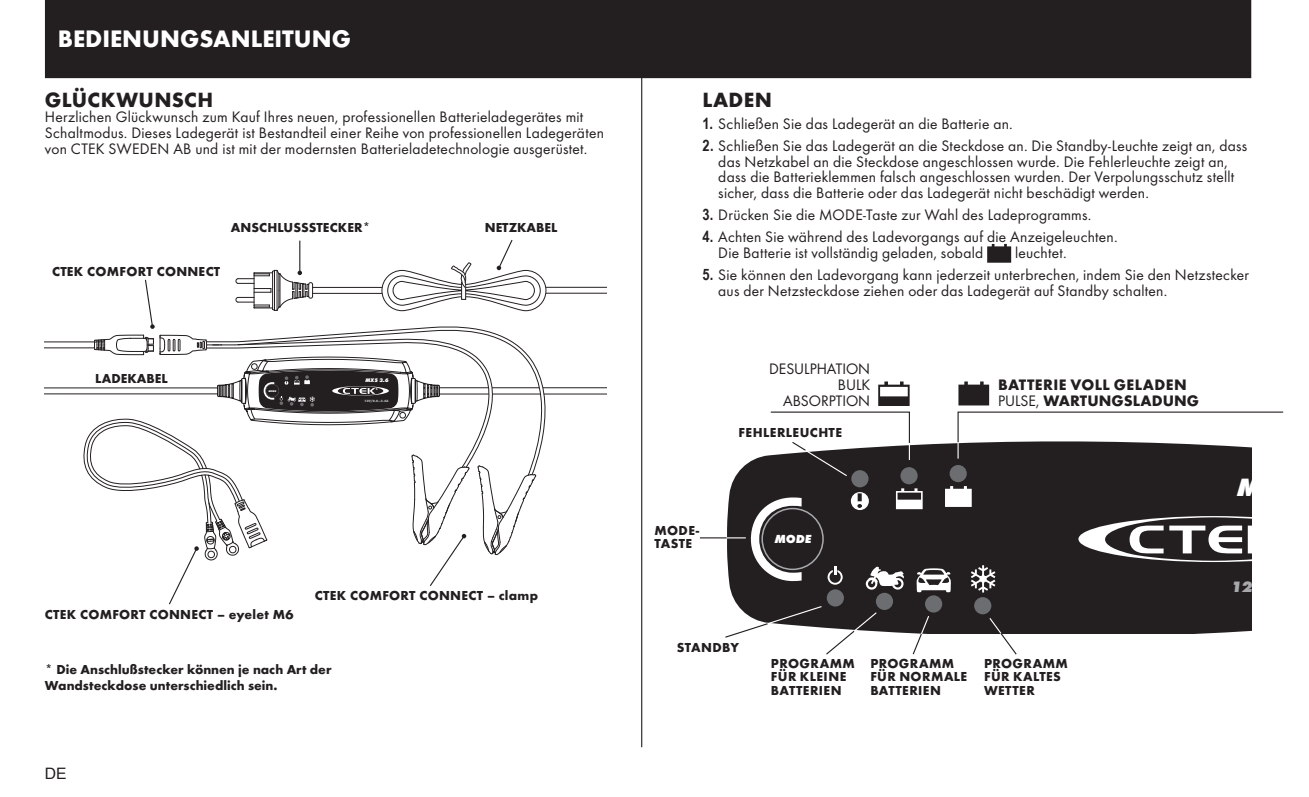
<style>
.page{position:relative;width:1309px;height:797px;background:#fff}
.page>*{position:absolute;margin:0;border:0;box-sizing:border-box;transform-origin:0 0}
.t1{font:700 24.75px "Futura";color:#fff}
.t2{font:700 21.38px "Futura";letter-spacing:.015em;color:#231f20}
.t3{font:15.75px/15.8px "Futura Boo";letter-spacing:.015em;color:#231f20}
.t4{font:700 15.75px/15.8px "Futura";letter-spacing:.01em;color:#231f20}
.t5{font:15.75px "Arial";color:#231f20}
.t6{font:700 13.5px/13.5px "Futura";letter-spacing:.02em;color:#231f20}
.t7{font:700 13.5px/16.2px "Futura";color:#231f20}
.t8{font:italic 700 expanded 12.15px "Futura";color:#fff}
.t9{font:italic 700 expanded 5.4px "Futura";color:#fff}
.t10{font:italic 700 expanded 3.38px "Futura";color:#a8a9ad}
.t11{font:italic 700 expanded 2.48px "Futura";color:#fff}
.s1{font-family:"Arial Narrow";font-weight:700}
.s2{font-family:"Futura Boo";font-weight:400}
</style>
<div class="page">
<hr style="left:641px;top:51px;width:1px;height:695px;background:#231f20">
<div style="left:729px;top:443px;width:521px;height:190px;background:#231f20"></div>
<svg style="left:761px;top:507px;width:62px;height:63px"></svg>
<div style="left:764px;top:510px;width:56px;height:57px;background:#231f20;border-radius:50%"></div>
<div style="left:762px;top:509px;width:60px;height:59px;border:3px solid #231f20;border-radius:50%"></div>
<div style="left:875px;top:592px;width:17px;height:17px;background:#6c6d70;border-radius:50%"></div>
<div style="left:973px;top:597px;width:18px;height:17px;background:#6c6d70;border-radius:50%"></div>
<div style="left:851px;top:470px;width:17px;height:17px;background:#6c6d70;border-radius:50%"></div>
<div style="left:949px;top:465px;width:17px;height:17px;background:#6c6d70;border-radius:50%"></div>
<div style="left:900px;top:467px;width:17px;height:17px;background:#6c6d70;border-radius:50%"></div>
<div style="left:826px;top:589px;width:17px;height:17px;background:#6c6d70;border-radius:50%"></div>
<div style="left:924px;top:595px;width:18px;height:17px;background:#6c6d70;border-radius:50%"></div>
<svg style="left:970px;top:565px;width:25px;height:27px"></svg>
<svg style="left:865px;top:566px;width:39px;height:23px"></svg>
<svg style="left:916px;top:568px;width:34px;height:24px"></svg>
<svg style="left:1078px;top:516px;width:172px;height:46px"></svg>
<svg style="left:850px;top:492px;width:18px;height:18px"></svg>
<svg style="left:895px;top:488px;width:27px;height:21px"></svg>
<svg style="left:944px;top:486px;width:27px;height:20px"></svg>
<svg style="left:827px;top:566px;width:15px;height:18px"></svg>
<svg style="left:45px;top:240px;width:561px;height:365px"></svg>
<svg style="left:987px;top:244px;width:23px;height:18px"></svg>
<div style="left:45px;top:0;width:1205px;height:78px;background:#231f20"></div>
<svg style="left:725px;top:605px;width:152px;height:50px"></svg>
<svg style="left:911px;top:614px;width:18px;height:41px"></svg>
<svg style="left:988px;top:616px;width:29px;height:39px"></svg>
<svg style="left:958px;top:381px;width:30px;height:24px"></svg>
<svg style="left:699px;top:497px;width:102px;height:84px"></svg>
<svg style="left:956px;top:411px;width:327px;height:47px"></svg>
<svg style="left:769px;top:381px;width:141px;height:96px"></svg>
<h1 class="t1" style="left:58px;top:24px;width:295px">BEDIENUNGSANLEITUNG</h1>
<h2 class="t2" style="left:45px;top:86px;width:170px">GLÜCKWUNSCH</h2>
<p class="t3" style="left:45px;top:109px;width:560px">Herzlichen Glückwunsch zum Kauf Ihres neuen, professionellen Batterieladegerätes mit<br>Schaltmodus. Dieses Ladegerät ist Bestandteil einer Reihe von professionellen Ladegeräten von CTEK SWEDEN AB und ist mit der modernsten Batterieladetechnologie ausgerüstet.</p>
<p class="t7" style="left:231px;top:219px;width:141px">ANSCHLUSSSTECKER*</p>
<p class="t6" style="left:52px;top:264px;width:170px">CTEK COMFORT CONNECT</p>
<p class="t7" style="left:95px;top:370px;width:74px">LADEKABEL</p>
<p class="t11" style="left:268px;top:389px;width:9px">MODE</p>
<p class="t9" style="left:365px;top:376px;width:25px">MXS 3.6</p>
<p class="t10" style="left:364px;top:398px;width:26px">12V/0.8‒3.6A</p>
<p class="t7" style="left:484px;top:219px;width:74px">NETZKABEL</p>
<p class="t6" style="left:315px;top:588px;width:224px">CTEK COMFORT CONNECT – clamp</p>
<p class="t6" style="left:45px;top:607px;width:250px">CTEK COMFORT CONNECT – eyelet M6</p>
<h2 class="t2" style="left:702px;top:86px;width:71px">LADEN</h2>
<p class="t3" style="left:702px;top:115px;width:312px"><span class="s1">1.</span> Schließen Sie das Ladegerät an die Batterie an.</p>
<p class="t3" style="left:718px;top:137px;width:530px;text-indent:-16px"><span class="s1">2.</span> Schließen Sie das Ladegerät an die Steckdose an. Die Standby-Leuchte zeigt an, dass das Netzkabel an die Steckdose angeschlossen wurde. Die Fehlerleuchte zeigt an, dass die Batterieklemmen falsch angeschlossen wurden. Der Verpolungsschutz stellt sicher, dass die Batterie oder das Ladegerät nicht beschädigt werden.</p>
<p class="t3" style="left:702px;top:207px;width:390px"><span class="s1">3.</span> Drücken Sie die MODE-Taste zur Wahl des Ladeprogramms.</p>
<p class="t3" style="left:718px;top:229px;width:400px;text-indent:-16px"><span class="s1">4.</span> Achten Sie während des Ladevorgangs auf die Anzeigeleuchten.<br>Die Batterie ist vollständig geladen, sobald</p>
<p class="t3" style="left:1014px;top:245px;width:53px">leuchtet.</p>
<p class="t3" style="left:718px;top:267px;width:532px;text-indent:-16px"><span class="s1">5.</span> Sie können den Ladevorgang kann jederzeit unterbrechen, indem Sie den Netzstecker aus der Netzsteckdose ziehen oder das Ladegerät auf Standby schalten.</p>
<p class="t3" style="left:769px;top:361px;width:102px;text-align:right">DESULPHATION<br>BULK<br>ABSORPTION</p>
<p class="t6" style="left:654px;top:523px;width:46px">MODE-<br>TASTE</p>
<p class="t6" style="left:738px;top:425px;width:105px">FEHLERLEUCHTE</p>
<p class="t8" style="left:774px;top:531px;width:38px">MODE</p>
<p class="t6" style="left:676px;top:640px;width:64px">STANDBY</p>
<p class="t4" style="left:997px;top:376px;width:203px">BATTERIE VOLL GELADEN<br><span class="s2">PULSE,</span> WARTUNGSLADUNG</p>
<p class="t7" style="left:45px;top:660px;width:288px">* Die Anschlußstecker können je nach Art der<br>Wandsteckdose unterschiedlich sein.</p>
<p class="t6" style="left:770px;top:656px;width:85px">PROGRAMM<br>FÜR KLEINE<br>BATTERIEN</p>
<p class="t6" style="left:870px;top:656px;width:98px">PROGRAMM<br>FÜR NORMALE<br>BATTERIEN</p>
<p class="t6" style="left:983px;top:656px;width:85px">PROGRAMM<br>FÜR KALTES<br>WETTER</p>
<p class="t5" style="left:45px;top:763px;width:23px">DE</p>
</div>
